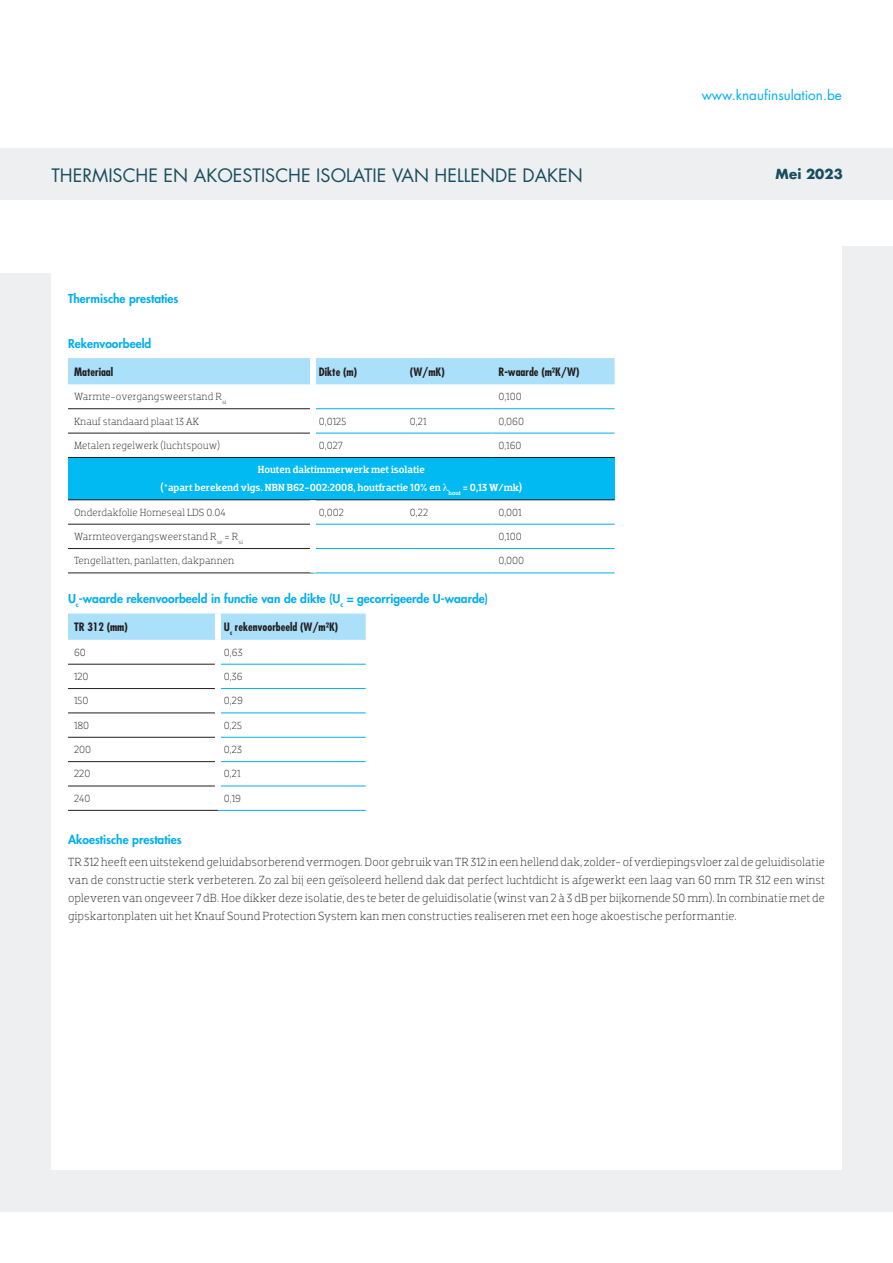
<style>
.page{position:relative;width:893px;height:1263px;background:#fff}
.page>*{position:absolute;margin:0;border:0;box-sizing:border-box;transform-origin:0 0}
.t1{font:18px "Futura Std";color:#184e5d}
.t2{font:13.5px "Futura Std";color:#00aeef}
._3-Texte_courrant{font:700 13.5px "Futura";color:#184e5d}
._4_2-Texte_tableau{font:300 12px/18px "Dobra Slab";color:#231f20;text-align:justify}
._2_1-Titres_texte_co{font:800 12px "Futura Std";color:#00aeef}
._4_1-Entête_tableau{font:700 condensed 11.25px "Futura Std";color:#231f20}
._4_2-Texte_tableau-2{font:700 condensed 11.25px "Futura Std";color:#231f20}
._4_2-Texte_tableau-3{font:300 10.5px "Dobra Slab";color:#231f20}
._4_2-Texte_tableau-4{font:500 10.5px "Dobra Slab";color:#fff}
</style>
<div class="page">
<div style="left:0;top:247px;width:893px;height:965px;background:#eeeff1"></div>
<div style="left:51px;top:221px;width:791px;height:948px;background:#fff"></div>
<div style="left:0;top:149px;width:893px;height:51px;background:#eeeff1"></div>
<div style="left:0;top:221px;width:842px;height:51px;background:#fff"></div>
<div style="left:68px;top:358px;width:547px;height:26px;background:#aae0f9"></div>
<div style="left:68px;top:457px;width:547px;height:43px;background:#00baf1"></div>
<hr style="left:68px;top:408px;width:242px;height:1px;background:#231f20">
<hr style="left:68px;top:433px;width:242px;height:1px;background:#231f20">
<hr style="left:68px;top:548px;width:242px;height:1px;background:#231f20">
<hr style="left:68px;top:572px;width:245px;height:1px;background:#231f20">
<hr style="left:316px;top:408px;width:88px;height:1px;background:#00aeef">
<hr style="left:404px;top:408px;width:88px;height:1px;background:#00aeef">
<hr style="left:492px;top:408px;width:123px;height:1px;background:#00aeef">
<hr style="left:316px;top:433px;width:88px;height:1px;background:#00aeef">
<hr style="left:404px;top:433px;width:88px;height:1px;background:#00aeef">
<hr style="left:492px;top:433px;width:123px;height:1px;background:#00aeef">
<hr style="left:316px;top:524px;width:88px;height:1px;background:#00aeef">
<hr style="left:316px;top:548px;width:88px;height:1px;background:#00aeef">
<hr style="left:313px;top:572px;width:91px;height:1px;background:#00aeef">
<hr style="left:404px;top:524px;width:88px;height:1px;background:#00aeef">
<hr style="left:492px;top:524px;width:123px;height:1px;background:#00aeef">
<hr style="left:404px;top:548px;width:88px;height:1px;background:#00aeef">
<hr style="left:492px;top:548px;width:123px;height:1px;background:#00aeef">
<hr style="left:404px;top:572px;width:88px;height:1px;background:#00aeef">
<hr style="left:492px;top:572px;width:123px;height:1px;background:#00aeef">
<div style="left:310px;top:358px;width:6px;height:26px;background:#fff"></div>
<hr style="left:68px;top:457px;width:245px;height:1px;background:#231f20">
<hr style="left:313px;top:457px;width:91px;height:1px;background:#231f20">
<hr style="left:404px;top:457px;width:88px;height:1px;background:#231f20">
<hr style="left:492px;top:457px;width:123px;height:1px;background:#231f20">
<hr style="left:68px;top:499px;width:245px;height:1px;background:#231f20">
<hr style="left:313px;top:499px;width:91px;height:1px;background:#231f20">
<hr style="left:404px;top:499px;width:88px;height:1px;background:#231f20">
<hr style="left:492px;top:499px;width:123px;height:1px;background:#231f20">
<hr style="left:68px;top:524px;width:242px;height:1px;background:#231f20">
<svg style="left:68px;top:613px;width:298px;height:27px;background:#ace0f9"></svg>
<hr style="left:68px;top:664px;width:147px;height:1px;background:#231f20">
<hr style="left:68px;top:688px;width:147px;height:1px;background:#231f20">
<hr style="left:221px;top:664px;width:145px;height:1px;background:#00aeef">
<hr style="left:221px;top:688px;width:145px;height:1px;background:#00aeef">
<hr style="left:221px;top:712px;width:145px;height:1px;background:#00aeef">
<hr style="left:221px;top:737px;width:145px;height:1px;background:#00aeef">
<hr style="left:221px;top:761px;width:145px;height:1px;background:#00aeef">
<hr style="left:221px;top:786px;width:145px;height:1px;background:#00aeef">
<hr style="left:218px;top:810px;width:148px;height:1px;background:#00aeef">
<div style="left:215px;top:613px;width:6px;height:27px;background:#fff"></div>
<hr style="left:68px;top:712px;width:147px;height:1px;background:#231f20">
<hr style="left:68px;top:737px;width:147px;height:1px;background:#231f20">
<hr style="left:68px;top:761px;width:147px;height:1px;background:#231f20">
<hr style="left:68px;top:786px;width:147px;height:1px;background:#231f20">
<hr style="left:68px;top:810px;width:150px;height:1px;background:#231f20">
<p class="t2" style="left:702px;top:86px;width:142px">www.knaufinsulation.be</p>
<p class="t1" style="left:52px;top:164px;width:533px">THERMISCHE EN AKOESTISCHE ISOLATIE VAN HELLENDE DAKEN</p>
<p class="_3-Texte_courrant" style="left:775px;top:165px;width:69px">Mei 2023</p>
<p class="_2_1-Titres_texte_co" style="left:68px;top:291px;width:112px">Thermische prestaties</p>
<p class="_2_1-Titres_texte_co" style="left:68px;top:336px;width:85px">Rekenvoorbeeld</p>
<p class="_4_1-Entête_tableau" style="left:74px;top:365px;width:41px">Materiaal</p>
<p class="_4_1-Entête_tableau" style="left:319px;top:365px;width:40px">Dikte (m)</p>
<p class="_4_1-Entête_tableau" style="left:410px;top:365px;width:36px">(W/mK)</p>
<p class="_4_1-Entête_tableau" style="left:498px;top:365px;width:83px">R-waarde (m²K/W)</p>
<p class="_4_2-Texte_tableau-3" style="left:74px;top:390px;width:154px">Warmte-overgangsweerstand R<sub>si</sub></p>
<p class="_4_2-Texte_tableau-3" style="left:498px;top:390px;width:25px">0,100</p>
<p class="_4_2-Texte_tableau-3" style="left:74px;top:415px;width:127px">Knauf standaard plaat 13 AK</p>
<p class="_4_2-Texte_tableau-3" style="left:319px;top:415px;width:29px">0,0125</p>
<p class="_4_2-Texte_tableau-3" style="left:410px;top:415px;width:18px">0,21</p>
<p class="_4_2-Texte_tableau-3" style="left:498px;top:415px;width:27px">0,060</p>
<p class="_4_2-Texte_tableau-3" style="left:74px;top:439px;width:148px">Metalen regelwerk (luchtspouw)</p>
<p class="_4_2-Texte_tableau-3" style="left:319px;top:439px;width:25px">0,027</p>
<p class="_4_2-Texte_tableau-3" style="left:498px;top:439px;width:25px">0,160</p>
<p class="_4_2-Texte_tableau-4" style="left:258px;top:464px;width:169px">Houten daktimmerwerk met isolatie</p>
<p class="_4_2-Texte_tableau-4" style="left:160px;top:482px;width:363px">(*apart berekend vlgs. NBN B62-002:2008, houtfractie 10% en <sub>hout</sub> = 0,13 W/mk)</p>
<p class="_4_2-Texte_tableau-3" style="left:74px;top:506px;width:153px">Onderdakfolie Homeseal LDS 0.04</p>
<p class="_4_2-Texte_tableau-3" style="left:319px;top:506px;width:27px">0,002</p>
<p class="_4_2-Texte_tableau-3" style="left:410px;top:506px;width:20px">0,22</p>
<p class="_4_2-Texte_tableau-3" style="left:498px;top:506px;width:25px">0,001</p>
<p class="_4_2-Texte_tableau-3" style="left:74px;top:530px;width:170px">Warmteovergangsweerstand R<sub>se</sub> = R<sub>si</sub></p>
<p class="_4_2-Texte_tableau-3" style="left:498px;top:530px;width:25px">0,100</p>
<p class="_4_2-Texte_tableau-3" style="left:74px;top:555px;width:162px">Tengellatten, panlatten, dakpannen</p>
<p class="_4_2-Texte_tableau-3" style="left:498px;top:555px;width:27px">0,000</p>
<p class="_2_1-Titres_texte_co" style="left:68px;top:591px;width:422px">U<sub>c</sub>-waarde rekenvoorbeeld in functie van de dikte (U<sub>c</sub> = gecorrigeerde U-waarde)</p>
<p class="_4_2-Texte_tableau-2" style="left:74px;top:620px;width:55px">TR 312 (mm)</p>
<p class="_4_2-Texte_tableau-2" style="left:224px;top:620px;width:116px">U<sub>c</sub> rekenvoorbeeld (W/m²K)</p>
<p class="_4_2-Texte_tableau-3" style="left:74px;top:646px;width:13px">60</p>
<p class="_4_2-Texte_tableau-3" style="left:224px;top:646px;width:20px">0,63</p>
<p class="_4_2-Texte_tableau-3" style="left:74px;top:670px;width:16px">120</p>
<p class="_4_2-Texte_tableau-3" style="left:224px;top:670px;width:20px">0,36</p>
<p class="_4_2-Texte_tableau-3" style="left:74px;top:695px;width:16px">150</p>
<p class="_4_2-Texte_tableau-3" style="left:224px;top:695px;width:20px">0,29</p>
<p class="_4_2-Texte_tableau-3" style="left:74px;top:719px;width:17px">180</p>
<p class="_4_2-Texte_tableau-3" style="left:224px;top:719px;width:20px">0,25</p>
<p class="_4_2-Texte_tableau-3" style="left:74px;top:743px;width:19px">200</p>
<p class="_4_2-Texte_tableau-3" style="left:224px;top:743px;width:20px">0,23</p>
<p class="_4_2-Texte_tableau-3" style="left:74px;top:768px;width:18px">220</p>
<p class="_4_2-Texte_tableau-3" style="left:224px;top:768px;width:18px">0,21</p>
<p class="_4_2-Texte_tableau-3" style="left:74px;top:792px;width:18px">240</p>
<p class="_4_2-Texte_tableau-3" style="left:224px;top:792px;width:19px">0,19</p>
<p class="_2_1-Titres_texte_co" style="left:68px;top:832px;width:115px">Akoestische prestaties</p>
<p class="_4_2-Texte_tableau" style="left:68px;top:853px;width:758px">TR 312 heeft een uitstekend geluidabsorberend vermogen. Door gebruik van TR 312 in een hellend dak, zolder- of verdiepingsvloer zal de geluidisolatie van de constructie sterk verbeteren. Zo zal bij een geïsoleerd hellend dak dat perfect luchtdicht is afgewerkt een laag van 60 mm TR 312 een winst opleveren van ongeveer 7 dB. Hoe dikker deze isolatie, des te beter de geluidisolatie (winst van 2 à 3 dB per bijkomende 50 mm). In combinatie met de gipskartonplaten uit het Knauf Sound Protection System kan men constructies realiseren met een hoge akoestische performantie.</p>
</div>
